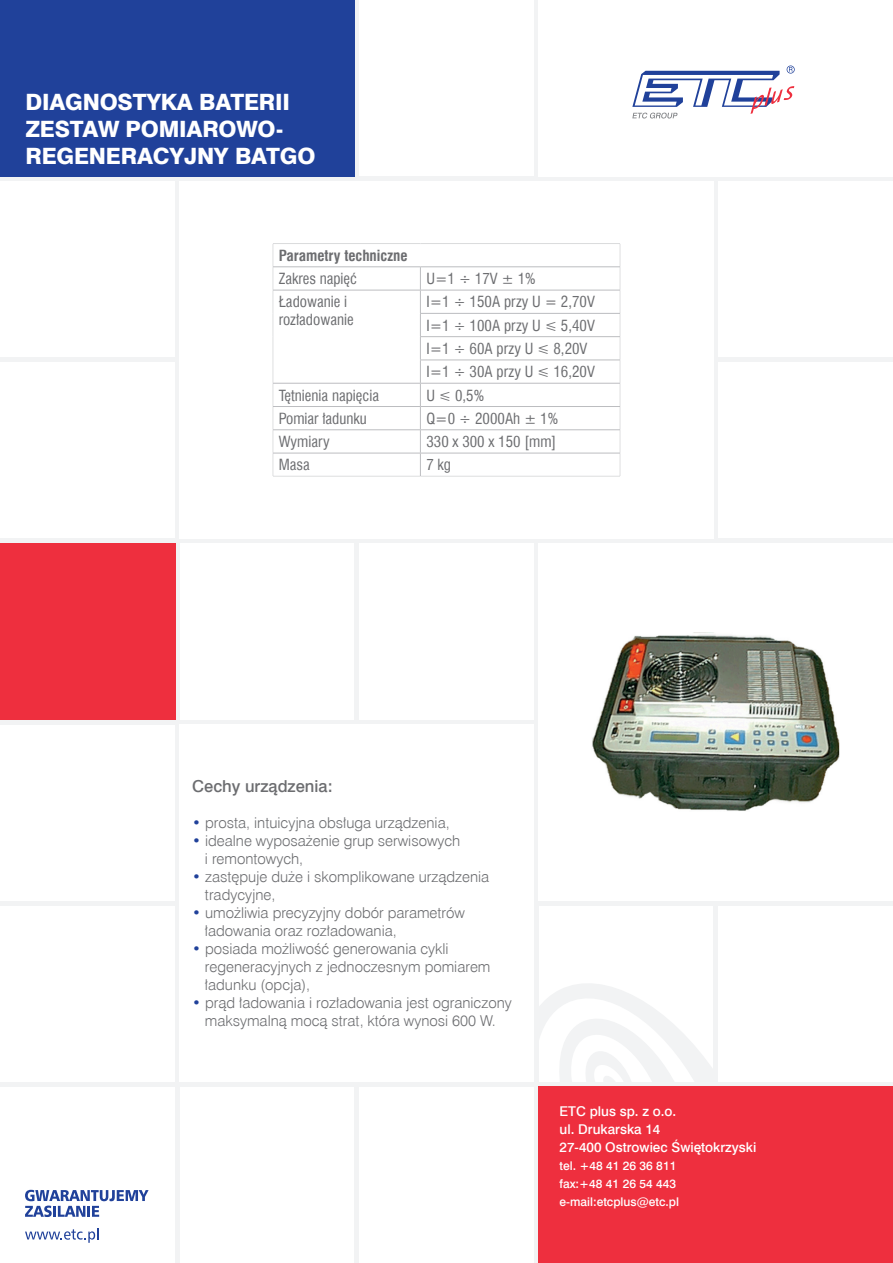
<style>
.page{position:relative;width:893px;height:1263px;background:#fff}
.page>*{position:absolute;margin:0;border:0;box-sizing:border-box;transform-origin:0 0}
.t1{font:22.5px/27px "Swis 721 Hv EU";letter-spacing:-.01em;color:#fff}
.t2{font:16.5px "Swis 721 Md EU";color:#6c6d70}
.t3{font:15px/18px "Swis 721 Lt EU";color:#6c6d70}
.t4{font:15px/23.2px "Swis 721 Cn EU";color:#6c6d70}
.t5{font:700 15px "Swis 721 Cn EU";color:#6c6d70}
.t6{font:13.5px/18px "Swis 721 Md EU";color:#fff}
.t7{font:12px/18px "Swis 721 Md EU";color:#fff}
.s1{font-family:"Math With Greek"}
.s2{color:#20419a}
</style>
<div class="page">
<hr style="left:175px;top:0;width:4px;height:1263px;background:#f2f3f4">
<hr style="left:355px;top:0;width:4px;height:1263px;background:#f2f3f4">
<hr style="left:534px;top:0;width:4px;height:1263px;background:#f2f3f4">
<div style="left:713px;top:0;width:5px;height:1263px;background:#f2f3f4"></div>
<hr style="left:0;top:177px;width:893px;height:4px;background:#f2f3f4">
<hr style="left:0;top:358px;width:893px;height:4px;background:#f2f3f4">
<hr style="left:0;top:539px;width:893px;height:4px;background:#f2f3f4">
<hr style="left:0;top:720px;width:893px;height:4px;background:#f2f3f4">
<hr style="left:0;top:901px;width:893px;height:4px;background:#f2f3f4">
<hr style="left:0;top:1082px;width:893px;height:4px;background:#f2f3f4">
<div style="left:0;top:0;width:355px;height:177px;background:#20419a"></div>
<div style="left:538px;top:0;width:355px;height:177px;background:#fff"></div>
<svg style="left:25px;top:1190px;width:124px;height:27px"></svg>
<svg style="left:25px;top:1228px;width:73px;height:15px"></svg>
<div style="left:179px;top:181px;width:534px;height:358px;background:#fff"></div>
<svg style="left:538px;top:967px;width:175px;height:115px"></svg>
<hr style="left:272px;top:266px;width:148px;height:1px;background:#bcbdc0">
<hr style="left:420px;top:266px;width:201px;height:1px;background:#bcbdc0">
<hr style="left:272px;top:290px;width:148px;height:1px;background:#bcbdc0">
<hr style="left:420px;top:290px;width:201px;height:1px;background:#bcbdc0">
<hr style="left:420px;top:313px;width:201px;height:1px;background:#bcbdc0">
<hr style="left:420px;top:336px;width:201px;height:1px;background:#bcbdc0">
<hr style="left:420px;top:360px;width:201px;height:1px;background:#bcbdc0">
<hr style="left:272px;top:383px;width:148px;height:1px;background:#bcbdc0">
<hr style="left:420px;top:383px;width:201px;height:1px;background:#bcbdc0">
<hr style="left:272px;top:406px;width:148px;height:1px;background:#bcbdc0">
<hr style="left:420px;top:406px;width:201px;height:1px;background:#bcbdc0">
<hr style="left:272px;top:429px;width:148px;height:1px;background:#bcbdc0">
<hr style="left:420px;top:429px;width:201px;height:1px;background:#bcbdc0">
<hr style="left:272px;top:453px;width:148px;height:1px;background:#bcbdc0">
<hr style="left:420px;top:453px;width:201px;height:1px;background:#bcbdc0">
<svg style="left:420px;top:267px;width:1px;height:208px"></svg>
<div style="left:272px;top:243px;width:349px;height:234px;border:1px solid #fff"></div>
<div style="left:538px;top:1086px;width:355px;height:177px;background:#ee2f3e"></div>
<svg style="left:632px;top:66px;width:163px;height:52px"></svg>
<div style="left:179px;top:724px;width:355px;height:358px;background:#fff"></div>
<div style="left:538px;top:543px;width:355px;height:358px;background:#fff"></div>
<img style="left:592px;top:634px;width:248px;height:177px">
<div style="left:0;top:543px;width:175px;height:177px;background:#ee2f3e"></div>
<h1 class="t1" style="left:26px;top:89px;width:266px">DIAGNOSTYKA BATERII<br>ZESTAW POMIAROWO-<br>REGENERACYJNY BATG</h1>
<h1 class="t1" style="left:297px;top:143px;width:20px">O</h1>
<p class="t5" style="left:279px;top:246px;width:130px">Parametry techniczne</p>
<p class="t4" style="left:279px;top:267px;width:80px">Zakres napięć</p>
<p class="t4" style="left:426px;top:267px;width:111px">U=1 ÷ 17V ± 1%</p>
<p class="t4" style="left:279px;top:293px;width:76px;line-height:18px">Ładowanie i rozładowanie</p>
<p class="t4" style="left:426px;top:290px;width:170px">I=1 ÷ 150A przy U = 2,70V<br>I=1 ÷ 100A przy U <span class="s1">≤</span> 5,40V<br>I=1 ÷ 60A przy U <span class="s1">≤</span> 8,20V<br>I=1 ÷ 30A przy U <span class="s1">≤</span> 16,20V</p>
<p class="t4" style="left:279px;top:383px;width:102px">Tętnienia napięcia</p>
<p class="t4" style="left:426px;top:383px;width:59px">U <span class="s1">≤</span> 0,5%</p>
<p class="t4" style="left:279px;top:407px;width:90px">Pomiar ładunku</p>
<p class="t4" style="left:426px;top:407px;width:133px">Q=0 ÷ 2000Ah ± 1%</p>
<p class="t4" style="left:279px;top:430px;width:52px">Wymiary</p>
<p class="t4" style="left:426px;top:430px;width:131px">330 x 300 x 150 [mm]</p>
<p class="t4" style="left:279px;top:453px;width:33px">Masa</p>
<p class="t4" style="left:426px;top:453px;width:26px">7 kg</p>
<p class="t2" style="left:192px;top:776px;width:142px">Cechy urządzenia:</p>
<p class="t3" style="left:192px;top:814px;width:259px"><span class="s2">•</span> prosta, intuicyjna obsługa urządzenia,</p>
<p class="t3" style="left:205px;top:832px;width:257px;text-indent:-13px"><span class="s2">•</span> idealne wyposażenie grup serwisowych i remontowych,</p>
<p class="t3" style="left:205px;top:868px;width:286px;text-indent:-13px"><span class="s2">•</span> zastępuje duże i skomplikowane urządzenia tradycyjne,</p>
<p class="t3" style="left:205px;top:904px;width:261px;text-indent:-13px"><span class="s2">•</span> umożliwia precyzyjny dobór parametrów ładowania oraz rozładowania,</p>
<p class="t3" style="left:205px;top:940px;width:287px;text-indent:-13px"><span class="s2">•</span> posiada możliwość generowania cykli regeneracyjnych z jednoczesnym pomiarem ładunku (opcja),</p>
<p class="t3" style="left:192px;top:994px;width:321px;text-align:center"><span class="s2">•</span> prąd ładowania i rozładowania jest ograniczony maksymalną mocą strat, która wynosi 600 W.</p>
<p class="t6" style="left:560px;top:1103px;width:198px">ETC plus sp. z o.o.<br>ul. Drukarska 14<br>27-400 Ostrowiec Świętokrzyski</p>
<p class="t7" style="left:560px;top:1157px;width:121px">tel. +48 41 26 36 811 fax:+48 41 26 54 443 e-mail:etcplus@etc.pl</p>
</div>
